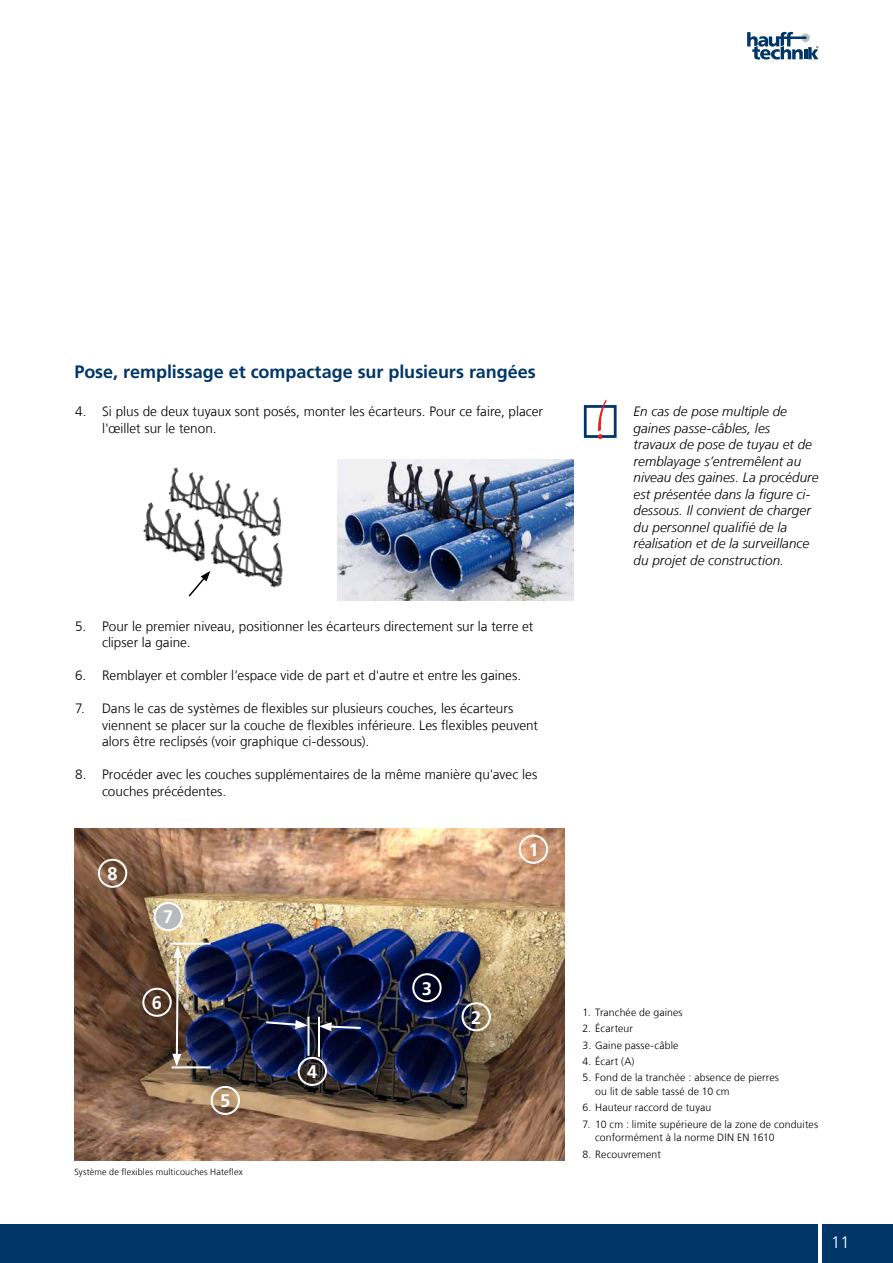
<style>
.page{position:relative;width:893px;height:1263px;background:#fff}
.page>*{position:absolute;margin:0;border:0;box-sizing:border-box;transform-origin:0 0}
.t1{font:700 18.15px "Frutigerfor Hauff";color:#fff}
.t2{font:700 18px "Frutigerfor Hauff";color:#003768}
.t3{font:300 16.5px "Frutigerfor Hauff";color:#fff}
.t4{font:300 13.5px/16.5px "Frutigerfor Hauff";letter-spacing:.005em;color:#000}
.t5{font:italic 300 13.5px/16.5px "Frutigerfor Hauff";letter-spacing:.005em;color:#000}
.t6{font:300 10.5px/13.5px "Frutigerfor Hauff";letter-spacing:.01em;color:#000}
.t7{font:300 9px "Frutigerfor Hauff";letter-spacing:.015em;color:#000}
</style>
<div class="page">
<div style="left:0;top:1225px;width:893px;height:38px;background:#003768"></div>
<hr style="left:819px;top:1213px;width:3px;height:50px;background:#fff">
<svg style="left:747px;top:32px;width:72px;height:28px"></svg>
<img style="left:143px;top:467px;width:140px;height:121px">
<img style="left:338px;top:459px;width:235px;height:141px">
<svg style="left:187px;top:571px;width:23px;height:26px"></svg>
<div style="left:584px;top:405px;width:33px;height:33px;border:3px solid #003768"></div>
<svg style="left:598px;top:400px;width:9px;height:39px"></svg>
<img style="left:74px;top:828px;width:490px;height:332px">
<div style="left:519px;top:835px;width:29px;height:29px;border:2px solid #fff;border-radius:50%"></div>
<div style="left:461px;top:1002px;width:30px;height:29px;border:2px solid #fff;border-radius:50%"></div>
<div style="left:412px;top:973px;width:30px;height:29px;border:2px solid #fff;border-radius:50%"></div>
<hr style="left:307px;top:1017px;width:3px;height:39px;background:#fff">
<hr style="left:318px;top:1017px;width:2px;height:40px;background:#fff">
<svg style="left:320px;top:1022px;width:43px;height:9px"></svg>
<svg style="left:264px;top:1020px;width:44px;height:9px"></svg>
<div style="left:298px;top:1057px;width:29px;height:29px;border:2px solid #fff;border-radius:50%"></div>
<div style="left:211px;top:1086px;width:29px;height:29px;border:2px solid #fff;border-radius:50%"></div>
<hr style="left:172px;top:1066px;width:39px;height:2px;background:#fff">
<hr style="left:170px;top:943px;width:40px;height:2px;background:#fff">
<svg style="left:172px;top:945px;width:10px;height:121px"></svg>
<div style="left:142px;top:988px;width:30px;height:29px;border:2px solid #fff;border-radius:50%"></div>
<div style="left:155px;top:903px;width:27px;height:27px;background:#b8babc;border-radius:50%"></div>
<div style="left:154px;top:902px;width:29px;height:29px;border:2px solid #fff;border-radius:50%"></div>
<div style="left:98px;top:859px;width:29px;height:29px;border:2px solid #fff;border-radius:50%"></div>
<h2 class="t2" style="left:74px;top:361px;width:463px">Pose, remplissage et compactage sur plusieurs rangées</h2>
<p class="t4" style="left:102px;top:403px;width:442px;text-indent:-27px">4. Si plus de deux tuyaux sont posés, monter les écarteurs. Pour ce faire, placer l'œillet sur le tenon.</p>
<p class="t4" style="left:102px;top:618px;width:433px;text-indent:-27px">5. Pour le premier niveau, positionner les écarteurs directement sur la terre et clipser la gaine.</p>
<p class="t4" style="left:75px;top:667px;width:448px">6. Remblayer et combler l’espace vide de part et d'autre et entre les gaines.</p>
<p class="t4" style="left:102px;top:700px;width:438px;text-indent:-27px">7. Dans le cas de systèmes de flexibles sur plusieurs couches, les écarteurs viennent se placer sur la couche de flexibles inférieure. Les flexibles peuvent alors être reclipsés (voir graphique ci-dessous).</p>
<p class="t4" style="left:102px;top:766px;width:437px;text-indent:-27px">8. Procéder avec les couches supplémentaires de la même manière qu'avec les couches précédentes.</p>
<h1 class="t1" style="left:108px;top:863px;width:12px">8</h1>
<h1 class="t1" style="left:163px;top:906px;width:12px">7</h1>
<h1 class="t1" style="left:152px;top:992px;width:12px">6</h1>
<h1 class="t1" style="left:220px;top:1090px;width:12px">5</h1>
<p class="t7" style="left:74px;top:1166px;width:170px">Système de flexibles multicouches Hateflex</p>
<h1 class="t1" style="left:307px;top:1061px;width:12px">4</h1>
<h1 class="t1" style="left:528px;top:839px;width:12px">1</h1>
<h1 class="t1" style="left:422px;top:977px;width:12px">3</h1>
<h1 class="t1" style="left:471px;top:1006px;width:12px">2</h1>
<p class="t5" style="left:634px;top:403px;width:186px">En cas de pose multiple de gaines passe-câbles, les<br>travaux de pose de tuyau et de remblayage s’entremêlent au niveau des gaines. La procédure est présentée dans la figure ci&shy;dessous. Il convient de charger du personnel qualifié de la réalisation et de la surveillance du projet de construction.</p>
<p class="t6" style="left:582px;top:1005px;width:102px">1. Tranchée de gaines</p>
<p class="t6" style="left:582px;top:1021px;width:52px">2. Écarteur</p>
<p class="t6" style="left:582px;top:1038px;width:97px">3. Gaine passe-câble</p>
<p class="t6" style="left:582px;top:1054px;width:53px">4. Écart (A)</p>
<p class="t6" style="left:595px;top:1071px;width:185px;text-indent:-13px">5. Fond de la tranchée : absence de pierres ou lit de sable tassé de 10 cm</p>
<p class="t6" style="left:582px;top:1101px;width:130px">6. Hauteur raccord de tuyau</p>
<p class="t6" style="left:595px;top:1117px;width:224px;text-indent:-13px">7. 10 cm : limite supérieure de la zone de conduites conformément à la norme DIN EN 1610</p>
<p class="t6" style="left:582px;top:1147px;width:80px">8. Recouvrement</p>
<p class="t3" style="left:831px;top:1232px;width:20px">11</p>
</div>
